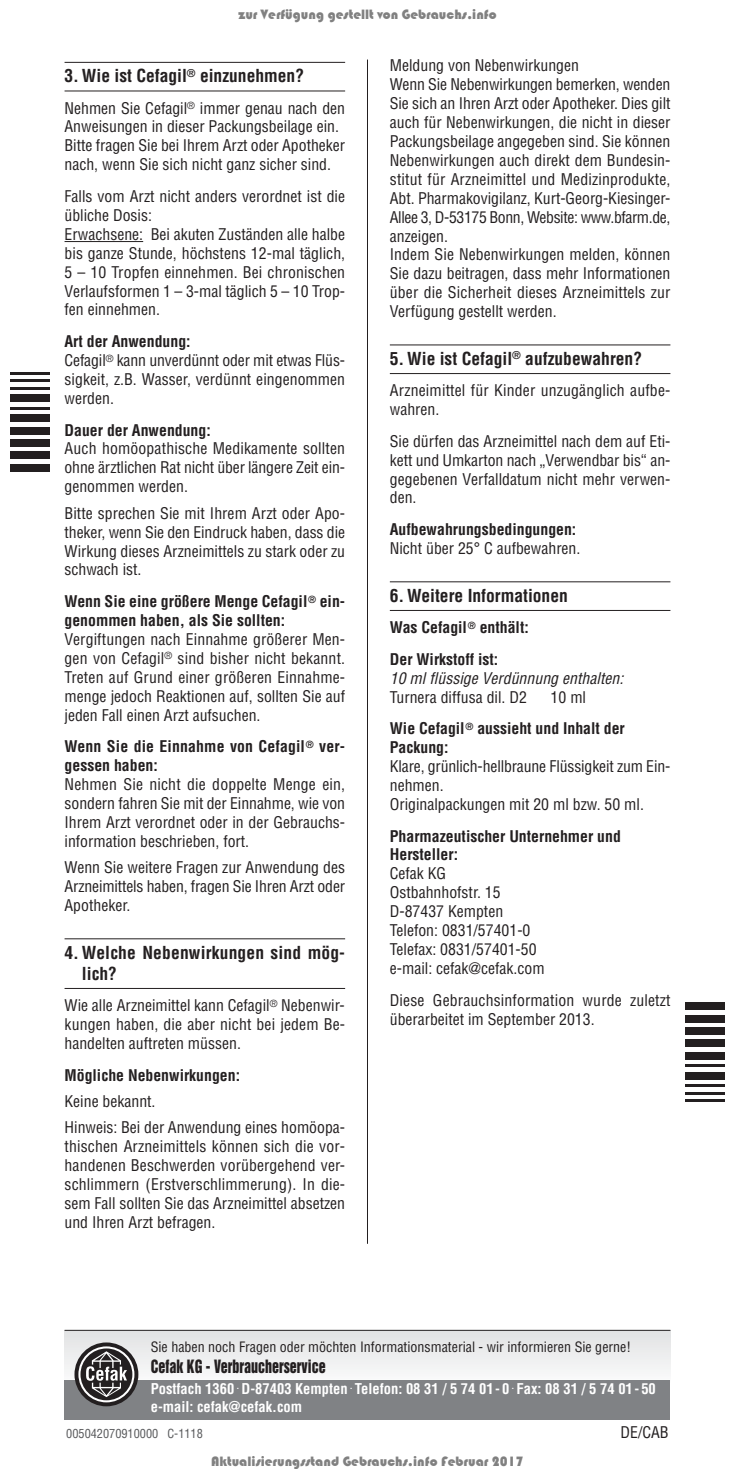
<style>
.page{position:relative;width:735px;height:1474px;background:#fff}
.page>*{position:absolute;margin:0;border:0;box-sizing:border-box;transform-origin:0 0}
.t1{font:700 condensed 17.5px/21px "Helvetica";color:#231f20}
.t2{font:16.8px "Helvetica Inserat";color:#231f20;scale:.83 1}
.t3{font:condensed 15.75px/18.9px "Helvetica";color:#231f20}
.t4{font:700 condensed 15.75px/18.9px "Helvetica";color:#231f20}
.t5{font:italic condensed 15.75px "Helvetica";color:#231f20}
.t6{font:700 condensed 14.53px/17.5px "Helvetica";color:#fff}
.t7{font:14px "Bauhaus 93";color:rgb(0 0 0/.5)}
.t8{font:condensed 14px "Helvetica";color:#231f20}
.t9{font:condensed 12.25px "Helvetica";color:#58595b}
.s1{font-weight:700}
.s2{font-weight:400}
</style>
<div class="page">
<hr style="left:367px;top:60px;width:1px;height:1183px;background:#231f20">
<hr style="left:64px;top:62px;width:281px;height:1px;background:#231f20">
<hr style="left:64px;top:91px;width:281px;height:1px;background:#231f20">
<hr style="left:64px;top:241px;width:79px;height:1px;background:#231f20">
<hr style="left:64px;top:938px;width:281px;height:1px;background:#231f20">
<hr style="left:64px;top:988px;width:281px;height:1px;background:#231f20">
<hr style="left:389px;top:344px;width:281px;height:1px;background:#231f20">
<hr style="left:389px;top:373px;width:281px;height:1px;background:#231f20">
<hr style="left:389px;top:581px;width:281px;height:1px;background:#231f20">
<hr style="left:389px;top:610px;width:281px;height:1px;background:#231f20">
<div style="left:64px;top:1329px;width:606px;height:53px;background:#ededee"></div>
<div style="left:64px;top:1379px;width:606px;height:40px;background:#808285"></div>
<svg style="left:77px;top:1344px;width:58px;height:59px"></svg>
<div style="left:74px;top:1342px;width:64px;height:64px;border:4px solid #231f20;border-radius:50%"></div>
<svg style="left:80px;top:1348px;width:52px;height:52px;background:#656263"></svg>
<hr style="left:64px;top:1329px;width:606px;height:1px;background:#231f20">
<hr style="left:685px;top:1099px;width:39px;height:2px;background:#231f20">
<hr style="left:685px;top:1091px;width:39px;height:3px;background:#231f20">
<hr style="left:685px;top:1084px;width:39px;height:2px;background:#231f20">
<div style="left:685px;top:1071px;width:39px;height:8px;background:#231f20"></div>
<hr style="left:685px;top:1064px;width:39px;height:3px;background:#231f20">
<div style="left:685px;top:1052px;width:39px;height:7px;background:#231f20"></div>
<div style="left:685px;top:1039px;width:39px;height:8px;background:#231f20"></div>
<div style="left:685px;top:1027px;width:39px;height:7px;background:#231f20"></div>
<div style="left:685px;top:1014px;width:39px;height:8px;background:#231f20"></div>
<div style="left:685px;top:1002px;width:39px;height:7px;background:#231f20"></div>
<hr style="left:10px;top:372px;width:40px;height:3px;background:#231f20">
<hr style="left:10px;top:379px;width:40px;height:3px;background:#231f20">
<hr style="left:10px;top:387px;width:40px;height:2px;background:#231f20">
<div style="left:10px;top:394px;width:40px;height:8px;background:#231f20"></div>
<hr style="left:10px;top:407px;width:40px;height:2px;background:#231f20">
<div style="left:10px;top:414px;width:40px;height:8px;background:#231f20"></div>
<div style="left:10px;top:427px;width:40px;height:7px;background:#231f20"></div>
<div style="left:10px;top:439px;width:40px;height:7px;background:#231f20"></div>
<div style="left:10px;top:451px;width:40px;height:8px;background:#231f20"></div>
<div style="left:10px;top:464px;width:40px;height:7px;background:#231f20"></div>
<p class="t7" style="left:238px;top:7px;width:259px">zur Verfügung gestellt von Gebrauchs.info</p>
<p class="t1" style="left:64px;top:67px;width:241px">3. Wie ist Cefagil<sup>®</sup> einzunehmen?</p>
<p class="t3" style="left:64px;top:100px;width:282px">Nehmen Sie Cefagil<sup>®</sup> immer genau nach den Anweisungen in dieser Packungsbeilage ein.<br>Bitte fragen Sie bei Ihrem Arzt oder Apotheker nach, wenn Sie sich nicht ganz sicher sind.</p>
<p class="t3" style="left:64px;top:188px;width:282px">Falls vom Arzt nicht anders verordnet ist die übliche Dosis:<br>Erwachsene: Bei akuten Zuständen alle halbe bis ganze Stunde, höchstens 12-mal täglich, 5 – 10 Tropfen einnehmen. Bei chronischen Verlaufsformen 1 – 3-mal täglich 5 – 10 Trop&shy;fen einnehmen.</p>
<p class="t3" style="left:64px;top:333px;width:282px"><span class="s1">Art der Anwendung:<br></span>Cefagil<sup>®</sup> kann unverdünnt oder mit etwas Flüs&shy;sigkeit, z.B. Wasser, verdünnt eingenommen werden.</p>
<p class="t4" style="left:64px;top:421px;width:148px">Dauer der Anwendung:</p>
<p class="t3" style="left:64px;top:440px;width:282px;text-align:justify">Auch homöopathische Medikamente sollten ohne ärztlichen Rat nicht über längere Zeit ein&shy;genommen werden.</p>
<p class="t3" style="left:64px;top:505px;width:282px;text-align:justify">Bitte sprechen Sie mit Ihrem Arzt oder Apo&shy;theker, wenn Sie den Eindruck haben, dass die Wirkung dieses Arzneimittels zu stark oder zu schwach ist.</p>
<p class="t4" style="left:64px;top:593px;width:282px">Wenn Sie eine größere Menge Cefagil<sup>®</sup> ein&shy;genommen haben, als Sie sollten:</p>
<p class="t3" style="left:64px;top:631px;width:282px;text-align:justify">Vergiftungen nach Einnahme größerer Men&shy;gen von Cefagil<sup>®</sup> sind bisher nicht bekannt.<br>Treten auf Grund einer größeren Einnahme&shy;menge jedoch Reaktionen auf, sollten Sie auf jeden Fall einen Arzt aufsuchen.</p>
<p class="t4" style="left:64px;top:738px;width:282px">Wenn Sie die Einnahme von Cefagil<sup>®</sup> ver&shy;gessen haben:</p>
<p class="t3" style="left:64px;top:776px;width:282px;text-align:justify">Nehmen Sie nicht die doppelte Menge ein, sondern fahren Sie mit der Einnahme, wie von Ihrem Arzt verordnet oder in der Gebrauchs&shy;information beschrieben, fort.</p>
<p class="t3" style="left:64px;top:859px;width:282px;text-align:justify">Wenn Sie weitere Fragen zur Anwendung des Arzneimittels haben, fragen Sie Ihren Arzt oder Apotheker.</p>
<p class="t1" style="left:82px;top:943px;width:264px;text-indent:-17px">4. Welche Nebenwirkungen sind mög&shy;lich?</p>
<p class="t3" style="left:64px;top:997px;width:282px;text-align:justify">Wie alle Arzneimittel kann Cefagil<sup>®</sup> Nebenwir&shy;kungen haben, die aber nicht bei jedem Be&shy;handelten auftreten müssen.</p>
<p class="t4" style="left:64px;top:1066px;width:177px">Mögliche Nebenwirkungen:</p>
<p class="t3" style="left:64px;top:1089px;width:282px;line-height:26.4px">Keine bekannt.<br>Hinweis: Bei der Anwendung eines homöopa-</p>
<p class="t3" style="left:64px;top:1138px;width:282px;text-align:justify">thischen Arzneimittels können sich die vor&shy;handenen Beschwerden vorübergehend ver&shy;schlimmern (Erstverschlimmerung). In die&shy;sem Fall sollten Sie das Arzneimittel absetzen und Ihren Arzt befragen.</p>
<p class="t3" style="left:389px;top:57px;width:282px">Meldung von Nebenwirkungen<br>Wenn Sie Nebenwirkungen bemerken, wenden Sie sich an Ihren Arzt oder Apotheker. Dies gilt auch für Nebenwirkungen, die nicht in dieser Packungsbeilage angegeben sind. Sie können Nebenwirkungen auch direkt dem Bundesin&shy;stitut für Arzneimittel und Medizinprodukte, Abt. Pharmakovigilanz, Kurt-Georg-Kiesinger-Allee 3, D-53175 Bonn, Website: www.bfarm.de, anzeigen.<br>Indem Sie Nebenwirkungen melden, können Sie dazu beitragen, dass mehr Informationen über die Sicherheit dieses Arzneimittels zur Verfügung gestellt werden.</p>
<p class="t1" style="left:389px;top:349px;width:253px">5. Wie ist Cefagil<sup>®</sup> aufzubewahren?</p>
<p class="t3" style="left:389px;top:382px;width:282px">Arzneimittel für Kinder unzugänglich aufbe&shy;wahren.</p>
<p class="t3" style="left:389px;top:433px;width:282px;text-align:justify">Sie dürfen das Arzneimittel nach dem auf Eti&shy;kett und Umkarton nach „Verwendbar bis“ an&shy;gegebenen Verfalldatum nicht mehr verwen&shy;den.</p>
<p class="t4" style="left:389px;top:521px;width:188px">Aufbewahrungsbedingungen:</p>
<p class="t3" style="left:389px;top:540px;width:192px">Nicht über 25° C aufbewahren.</p>
<p class="t1" style="left:389px;top:586px;width:179px">6. Weitere Informationen</p>
<p class="t4" style="left:389px;top:612px;width:140px;line-height:31.7px">Was Cefagil<sup>®</sup> enthält:<br>Der Wirkstoff ist:</p>
<p class="t5" style="left:389px;top:672px;width:238px">10 mlflüssige Verdünnung enthalten:</p>
<p class="t3" style="left:389px;top:688px;width:138px">Turnera diffusa dil. D2</p>
<p class="t4" style="left:389px;top:682px;width:236px;line-height:31.7px;text-indent:161px"><span class="s2">10 ml<br></span>Wie Cefagil<sup>®</sup> aussieht und Inhalt der</p>
<p class="t4" style="left:389px;top:739px;width:60px">Packung:</p>
<p class="t3" style="left:389px;top:758px;width:282px">Klare, grünlich-hellbraune Flüssigkeit zum Ein&shy;nehmen.<br>Originalpackungen mit 20 ml bzw. 50 ml.</p>
<p class="t4" style="left:389px;top:827px;width:232px">Pharmazeutischer Unternehmer und<br>Hersteller:</p>
<p class="t3" style="left:389px;top:865px;width:156px">Cefak KG<br>Ostbahnhofstr. 15<br>D-87437 Kempten<br>Telefon: 0831/57401-0<br>Telefax: 0831/57401-50 e-mail: cefak@cefak.com</p>
<p class="t3" style="left:389px;top:991px;width:282px">Diese Gebrauchsinformation wurde zuletzt überarbeitet im September 2013.</p>
<p class="t8" style="left:151px;top:1341px;width:481px">Sie haben noch Fragen oder möchten Informationsmaterial - wir informieren Sie gerne!</p>
<p class="t2" style="left:151px;top:1359px;width:212px">Cefak KG - Verbraucherservice</p>
<p class="t6" style="left:151px;top:1381px;width:506px">Postfach 1360 <sup>.</sup> D-87403 Kempten <sup>.</sup> Telefon: 08 31 / 5 74 01- 0 <sup>.</sup> Fax: 08 31 / 5 74 01- 50 e-mail: cefak@cefak.com</p>
<p class="t9" style="left:66px;top:1428px;width:138px">005042070910000 C-1118</p>
<p class="t3" style="left:620px;top:1423px;width:50px">DE/CAB</p>
<p class="t7" style="left:211px;top:1453px;width:314px">Aktualisierungsstand Gebrauchs.info Februar 2017</p>
</div>
